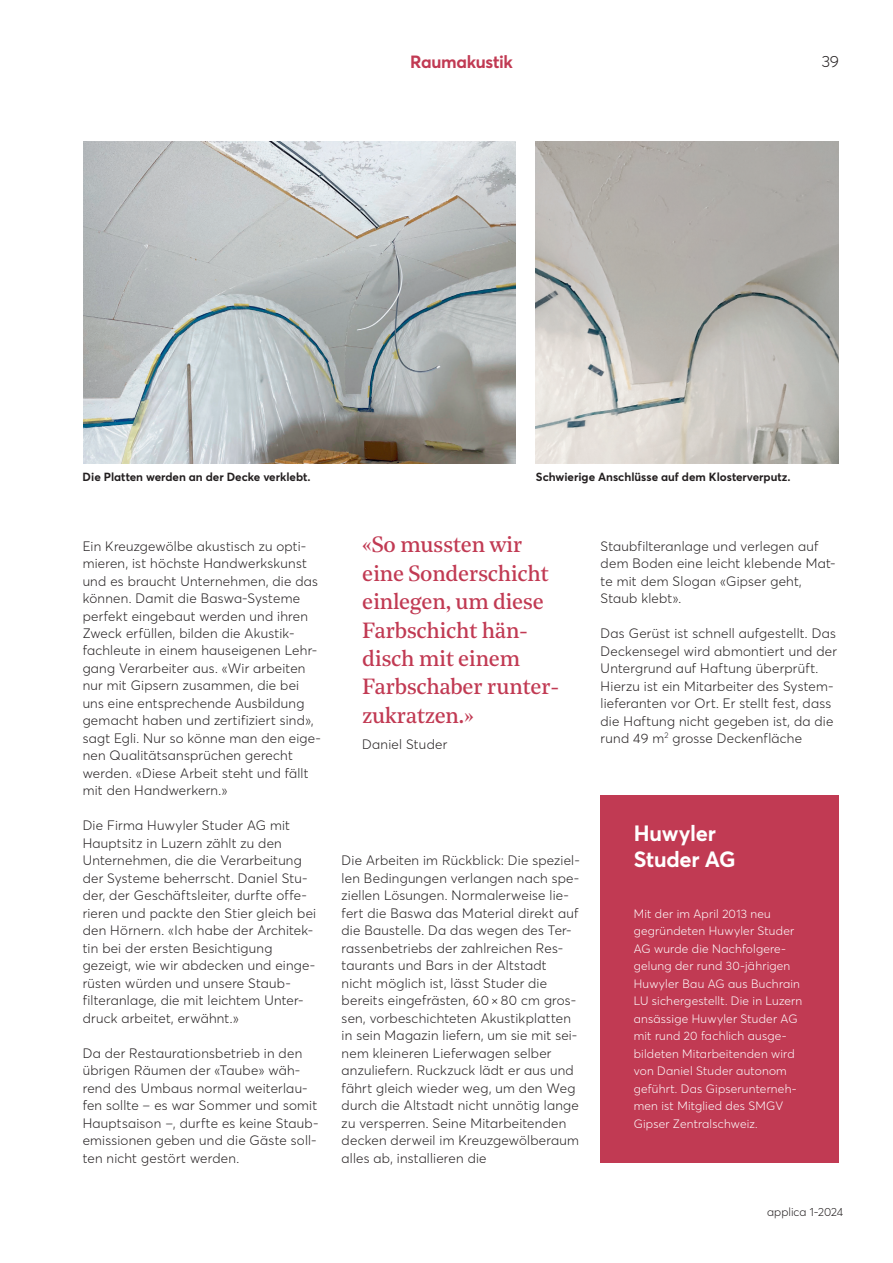
<style>
.page{position:relative;width:893px;height:1263px;background:#fff}
.page>*{position:absolute;margin:0;border:0;box-sizing:border-box;transform-origin:0 0}
.t1{font:21.9px/28.5px "Noe Text";letter-spacing:-.02em;color:#c13a53}
.t2{font:700 21.9px/26.2px "Averta";letter-spacing:-.01em;color:#fff}
.t3{font:700 17.55px "Averta";letter-spacing:-.02em;color:#c13a53}
.t4{font:300 16.05px "Averta";color:#231f20}
.t5{font:300 13.5px/17.5px "Averta";letter-spacing:.02em;color:#231f20}
.t6{font:300 12px/17.5px "Averta";letter-spacing:.02em;color:#fff}
.t7{font:700 11.7px "Averta";color:#231f20}
.t8{font:300 11.7px "Averta";color:#231f20}
</style>
<div class="page">
<img style="left:83px;top:142px;width:432px;height:321px">
<div style="left:601px;top:795px;width:238px;height:367px;background:#c13a53"></div>
<img style="left:536px;top:142px;width:303px;height:321px">
<p class="t3" style="left:410px;top:54px;width:104px">Raumakustik</p>
<p class="t4" style="left:822px;top:54px;width:19px">39</p>
<p class="t7" style="left:83px;top:472px;width:229px">Die Platten werden an der Decke verklebt.</p>
<p class="t7" style="left:536px;top:472px;width:256px">Schwierige Anschlüsse auf dem Klosterverputz.</p>
<p class="t5" style="left:83px;top:538px;width:240px">Ein Kreuzgewölbe akustisch zu opti&shy;mieren, ist höchste Handwerkskunst und es braucht Unternehmen, die das können. Damit die Baswa-Systeme perfekt eingebaut werden und ihren Zweck erfüllen, bilden die Akustik&shy;fachleute in einem hauseigenen Lehr&shy;gang Verarbeiter aus. «Wir arbeiten nur mit Gipsern zusammen, die bei uns eine entsprechende Ausbildung gemacht haben und zertifiziert sind», sagt Egli. Nur so könne man den eige&shy;nen Qualitätsansprüchen gerecht werden. «Diese Arbeit steht und fällt mit den Handwerkern.»</p>
<p class="t5" style="left:83px;top:818px;width:235px">Die Firma Huwyler Studer AG mit Hauptsitz in Luzern zählt zu den Unternehmen, die die Verarbeitung der Systeme beherrscht. Daniel Stu&shy;der, der Geschäftsleiter, durfte offe&shy;rieren und packte den Stier gleich bei den Hörnern. «Ich habe der Architek&shy;tin bei der ersten Besichtigung gezeigt, wie wir abdecken und einge&shy;rüsten würden und unsere Staub&shy;filteranlage, die mit leichtem Unter&shy;druck arbeitet, erwähnt.»</p>
<p class="t5" style="left:83px;top:1045px;width:237px">Da der Restaurationsbetrieb in den übrigen Räumen der «Taube» wäh&shy;rend des Umbaus normal weiterlau&shy;fen sollte – es war Sommer und somit Hauptsaison –, durfte es keine Staub&shy;emissionen geben und die Gäste soll&shy;ten nicht gestört werden.</p>
<h1 class="t1" style="left:362px;top:533px;width:198px">«So mussten wir eine Sonderschicht einlegen, um diese<br>Farbschicht hän&shy;disch mit einem<br>Farbschaber runter&shy;zukratzen.»</h1>
<p class="t5" style="left:362px;top:736px;width:86px">Daniel Studer</p>
<p class="t5" style="left:342px;top:853px;width:240px">Die Arbeiten im Rückblick: Die speziel&shy;len Bedingungen verlangen nach spe&shy;ziellen Lösungen. Normalerweise lie&shy;fert die Baswa das Material direkt auf die Baustelle. Da das wegen des Ter&shy;rassenbetriebs der zahlreichen Res&shy;taurants und Bars in der Altstadt nicht möglich ist, lässt Studer die bereits eingefrästen, 60 × 80 cm gros&shy;sen, vorbeschichteten Akustikplatten in sein Magazin liefern, um sie mit sei&shy;nem kleineren Liefer wagen selber anzuliefern. Ruckzuck lädt er aus und fährt gleich wieder weg, um den Weg durch die Altstadt nicht unnötig lange zu versperren. Seine Mitarbeitenden decken derweil im Kreuzgewölberaum alles ab, installieren die</p>
<p class="t5" style="left:601px;top:538px;width:236px">Staubfilteranlage und verlegen auf dem Boden eine leicht klebende Mat&shy;te mit dem Slogan «Gipser geht,<br>Staub klebt».</p>
<p class="t5" style="left:601px;top:625px;width:238px">Das Gerüst ist schnell aufgestellt. Das Deckensegel wird abmontiert und der Untergrund auf Haftung überprüft.<br>Hierzu ist ein Mitarbeiter des System&shy;lieferanten vor Ort. Er stellt fest, dass die Haftung nicht gegeben ist, da die rund 49 m<sup>2</sup> grosse Deckenfläche</p>
<h1 class="t2" style="left:634px;top:822px;width:103px">Huwyler<br>Studer AG</h1>
<p class="t6" style="left:634px;top:906px;width:170px">Mit der im April 2013 neu gegründeten Huwyler Studer<br>AG wurde die Nachfolgere&shy;gelung der rund 30-jährigen<br>Huwyler Bau AG aus Buchrain<br>LU sichergestellt. Die in Luzern ansässige Huwyler Studer AG mit rund 20 fachlich ausge&shy;bildeten Mitarbeitenden wird von Daniel Studer autonom geführt. Das Gipserunterneh&shy;men ist Mitglied des SMGV<br>Gipser Zentralschweiz.</p>
<p class="t8" style="left:767px;top:1207px;width:77px">applica 1-2024</p>
</div>
